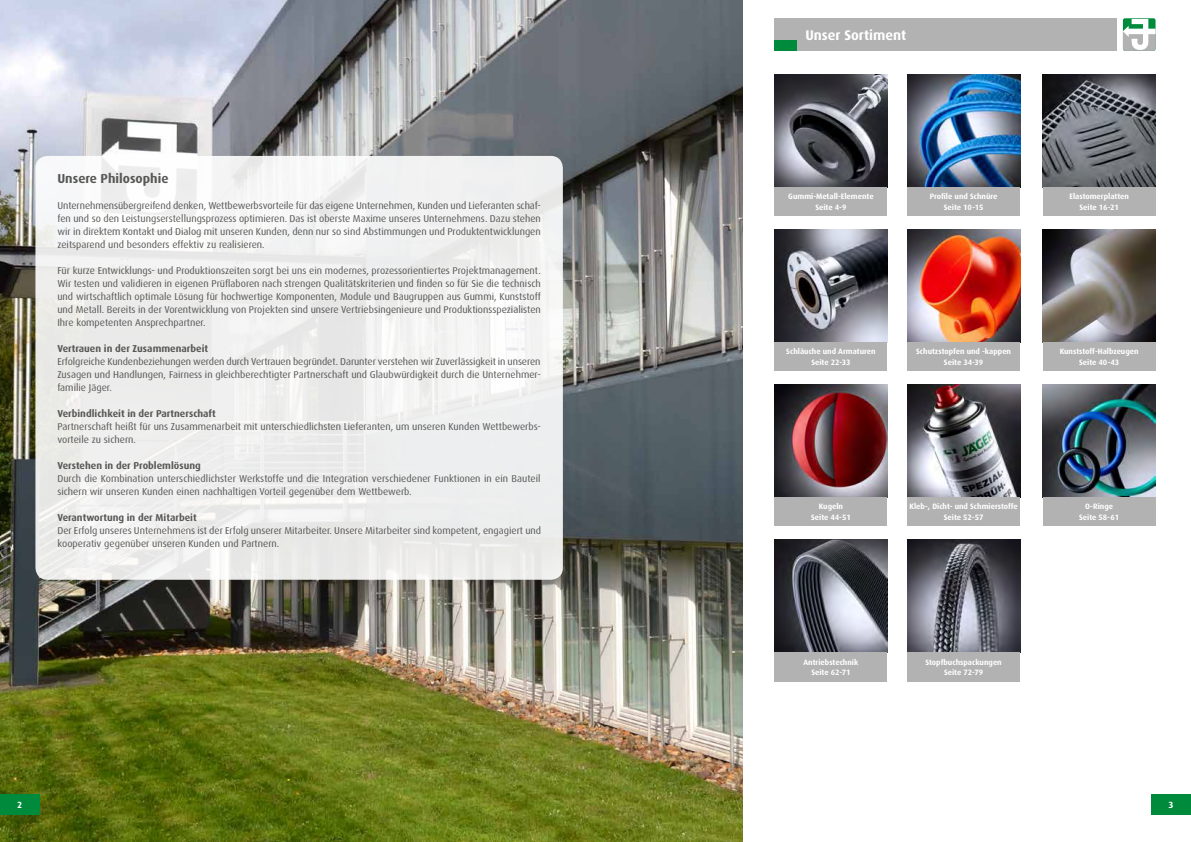
<style>
.page{position:relative;width:1191px;height:842px;background:#fff}
.page>*{position:absolute;margin:0;border:0;box-sizing:border-box;transform-origin:0 0}
.t1{font:700 14px "Dax Pro";color:#fff}
.t2{font:700 13px "Dax Pro";color:#575756}
.t3{font:10px/13px "Dax Pro";color:#575756;text-align:justify}
.t4{font:700 10px "Dax Pro";color:#575756}
.t5{font:700 9px "Dax Pro";color:#fff}
.t6{font:700 7.8px/10.7px "Dax Pro";color:#fff;text-align:center}
</style>
<div class="page">
<img style="left:0;top:0;width:743px;height:842px">
<div style="left:774px;top:18px;width:343px;height:33px;background:#b3b2b2"></div>
<div style="left:774px;top:40px;width:23px;height:11px;background:#008a3c"></div>
<div style="left:1123px;top:18px;width:32px;height:33px;background:#51af7a;border-radius:2px"></div>
<svg style="left:1123px;top:19px;width:32px;height:32px"></svg>
<div style="left:0;top:794px;width:40px;height:20px;background:#008a3c"></div>
<div style="left:1151px;top:794px;width:40px;height:20px;background:#008a3c"></div>
<div style="left:35px;top:156px;width:528px;height:424px;background:linear-gradient(to right,#efefee,#efeff0);border-radius:12px"></div>
<img style="left:774px;top:74px;width:113px;height:113px">
<div style="left:774px;top:187px;width:113px;height:28px;background:#b3b2b2"></div>
<img style="left:907px;top:74px;width:113px;height:113px">
<div style="left:907px;top:187px;width:113px;height:28px;background:#b3b2b2"></div>
<img style="left:1042px;top:74px;width:113px;height:113px">
<div style="left:1042px;top:187px;width:113px;height:28px;background:#b3b2b2"></div>
<img style="left:774px;top:229px;width:113px;height:113px">
<div style="left:774px;top:342px;width:113px;height:28px;background:#b3b2b2"></div>
<img style="left:907px;top:229px;width:113px;height:113px">
<div style="left:907px;top:342px;width:113px;height:28px;background:#b3b2b2"></div>
<img style="left:1042px;top:229px;width:113px;height:113px">
<div style="left:1042px;top:342px;width:113px;height:28px;background:#b3b2b2"></div>
<img style="left:774px;top:385px;width:113px;height:112px">
<div style="left:774px;top:497px;width:113px;height:29px;background:#b3b2b2"></div>
<img style="left:907px;top:385px;width:113px;height:112px">
<div style="left:907px;top:497px;width:113px;height:29px;background:#b3b2b2"></div>
<img style="left:774px;top:540px;width:113px;height:112px">
<div style="left:774px;top:652px;width:113px;height:29px;background:#b3b2b2"></div>
<img style="left:907px;top:540px;width:113px;height:112px">
<div style="left:907px;top:652px;width:113px;height:29px;background:#b3b2b2"></div>
<img style="left:1042px;top:385px;width:113px;height:112px">
<div style="left:1042px;top:497px;width:113px;height:29px;background:#b3b2b2"></div>
<h2 class="t2" style="left:57px;top:170px;width:113px">Unsere Philosophie</h2>
<p class="t3" style="left:57px;top:199px;width:485px">Unternehmensübergreifend denken, Wettbewerbsvorteile für das eigene Unternehmen, Kunden und Lieferanten schaf&shy;fen und so den Leistungserstellungsprozess optimieren. Das ist oberste Maxime unseres Unternehmens. Dazu stehen wir in direktem Kontakt und Dialog mit unseren Kunden, denn nur so sind Abstimmungen und Produktentwicklungen zeitsparend und besonders effektiv zu realisieren.</p>
<p class="t3" style="left:57px;top:264px;width:485px">Für kurze Entwicklungs- und Produktionszeiten sorgt bei uns ein modernes, prozessorientiertes Projektmanagement.<br>Wir testen und validieren in eigenen Prüflaboren nach strengen Qualitätskriterien und finden so für Sie die technisch und wirtschaftlich optimale Lösung für hochwertige Komponenten, Module und Baugruppen aus Gummi, Kunststoff und Metall. Bereits in der Vorentwicklung von Projekten sind unsere Vertriebsingenieure und Produktionsspezialisten Ihre kompetenten Ansprechpartner.</p>
<p class="t4" style="left:57px;top:342px;width:152px">Vertrauen in der Zusammenarbeit</p>
<p class="t3" style="left:57px;top:355px;width:485px">Erfolgreiche Kundenbeziehungen werden durch Vertrauen begründet. Darunter verstehen wir Zuverlässigkeit in unseren Zusagen und Handlungen, Fairness in gleichberechtigter Partnerschaft und Glaubwürdigkeit durch die Unternehmer&shy;familie Jäger.</p>
<p class="t4" style="left:57px;top:407px;width:160px">Verbindlichkeit in der Partnerschaft</p>
<p class="t3" style="left:57px;top:420px;width:485px">Partnerschaft heißt für uns Zusammenarbeit mit unterschiedlichsten Lieferanten, um unseren Kunden Wettbewerbs&shy;vorteile zu sichern.</p>
<p class="t4" style="left:57px;top:459px;width:145px">Verstehen in der Problemlösung</p>
<p class="t3" style="left:57px;top:472px;width:485px">Durch die Kombination unterschiedlichster Werkstoffe und die Integration verschiedener Funktionen in ein Bauteil sichern wir unseren Kunden einen nachhaltigen Vorteil gegenüber dem Wettbewerb.</p>
<p class="t4" style="left:57px;top:511px;width:141px">Verantwortung in der Mitarbeit</p>
<p class="t3" style="left:57px;top:524px;width:485px">Der Erfolg unseres Unternehmens ist der Erfolg unserer Mitarbeiter. Unsere Mitarbeiter sind kompetent, engagiert und kooperativ gegenüber unseren Kunden und Partnern.</p>
<h1 class="t1" style="left:805px;top:26px;width:102px">Unser Sortiment</h1>
<p class="t6" style="left:788px;top:191px;width:87px">Gummi-Metall-Elemente<br>Seite 4-9</p>
<p class="t6" style="left:929px;top:191px;width:69px">Profile und Schnüre<br>Seite 10-15</p>
<p class="t6" style="left:1069px;top:191px;width:61px">Elastomerplatten<br>Seite 16-21</p>
<p class="t6" style="left:786px;top:346px;width:91px">Schläuche und Armaturen<br>Seite 22-33</p>
<p class="t6" style="left:916px;top:346px;width:96px">Schutzstopfen und -kappen<br>Seite 34-39</p>
<p class="t6" style="left:1059px;top:346px;width:80px">Kunststoff-Halbzeugen<br>Seite 40-43</p>
<p class="t6" style="left:811px;top:501px;width:41px">Kugeln<br>Seite 44-51</p>
<p class="t6" style="left:909px;top:501px;width:110px">Kleb-, Dicht- und Schmierstoffe<br>Seite 52-57</p>
<p class="t6" style="left:803px;top:656px;width:56px">Antriebstechnik<br>Seite 62-71</p>
<p class="t6" style="left:925px;top:656px;width:78px">Stopfbuchspackungen<br>Seite 72-79</p>
<p class="t6" style="left:1079px;top:501px;width:42px">O-Ringe<br>Seite 58-61</p>
<p class="t5" style="left:17px;top:799px;width:7px">2</p>
<p class="t5" style="left:1168px;top:799px;width:7px">3</p>
</div>
